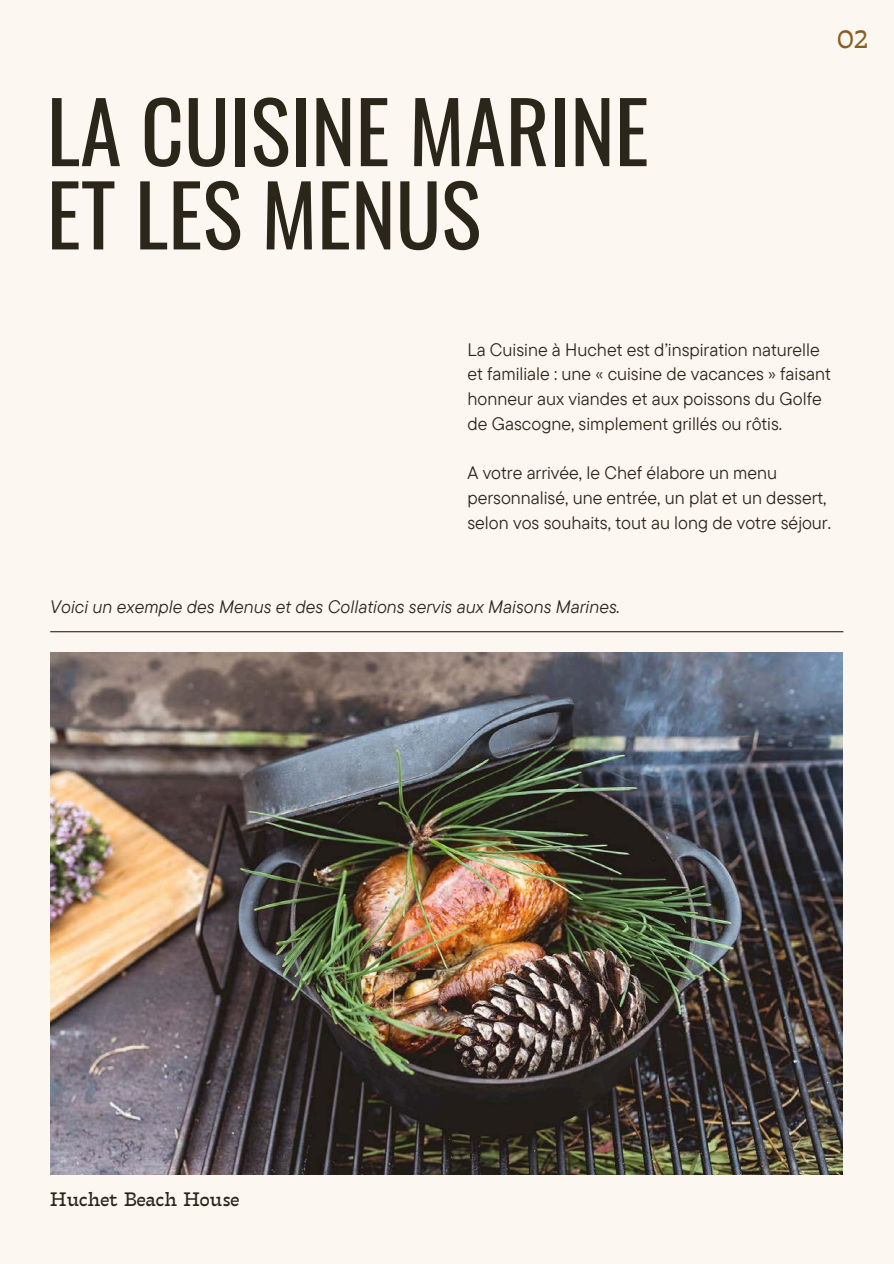
<style>
.page{position:relative;width:894px;height:1264px;background:#fff}
.page>*{position:absolute;margin:0;border:0;box-sizing:border-box;transform-origin:0 0}
.t1{font:84px/83.2px "Oswald";color:#2b261a}
.t2{font:27px "Tarif";color:#8a5e21}
.t3{font:21px "Tarif";color:#2b261a}
.t4{font:18px/24.8px "TT Commons Pro";color:#2b261a}
.t5{font:italic 18px "TT Commons Pro";color:#2b261a}
</style>
<div class="page">
<div style="left:0;top:0;width:893px;height:1263px;background:#fdf7f1"></div>
<img style="left:50px;top:653px;width:792px;height:521px">
<hr style="left:50px;top:631px;width:793px;height:1px;background:#2b261a">
<p class="t1" style="left:47px;top:86px;width:603px">LA CUISINE MARINE<br>ET LES MENUS</p>
<h2 class="t2" style="left:836px;top:24px;width:33px">02</h2>
<p class="t4" style="left:467px;top:336px;width:354px">La Cuisine à Huchet est d’inspiration naturelle</p>
<p class="t4" style="left:467px;top:361px;width:365px">et familiale : une « cuisine de vacances » faisant honneur aux viandes et aux poissons du Golfe de Gascogne, simplement grillés ou rôtis.</p>
<p class="t4" style="left:467px;top:460px;width:365px">A votre arrivée, le Chef élabore un menu personnalisé, une entrée, un plat et un dessert, selon vos souhaits, tout au long de votre séjour.</p>
<h1 class="t5" style="left:50px;top:595px;width:571px">Voici un exemple des Menus et des Collations servis aux Maisons Marines.</h1>
<p class="t3" style="left:50px;top:1187px;width:191px">Huchet Beach House</p>
</div>
